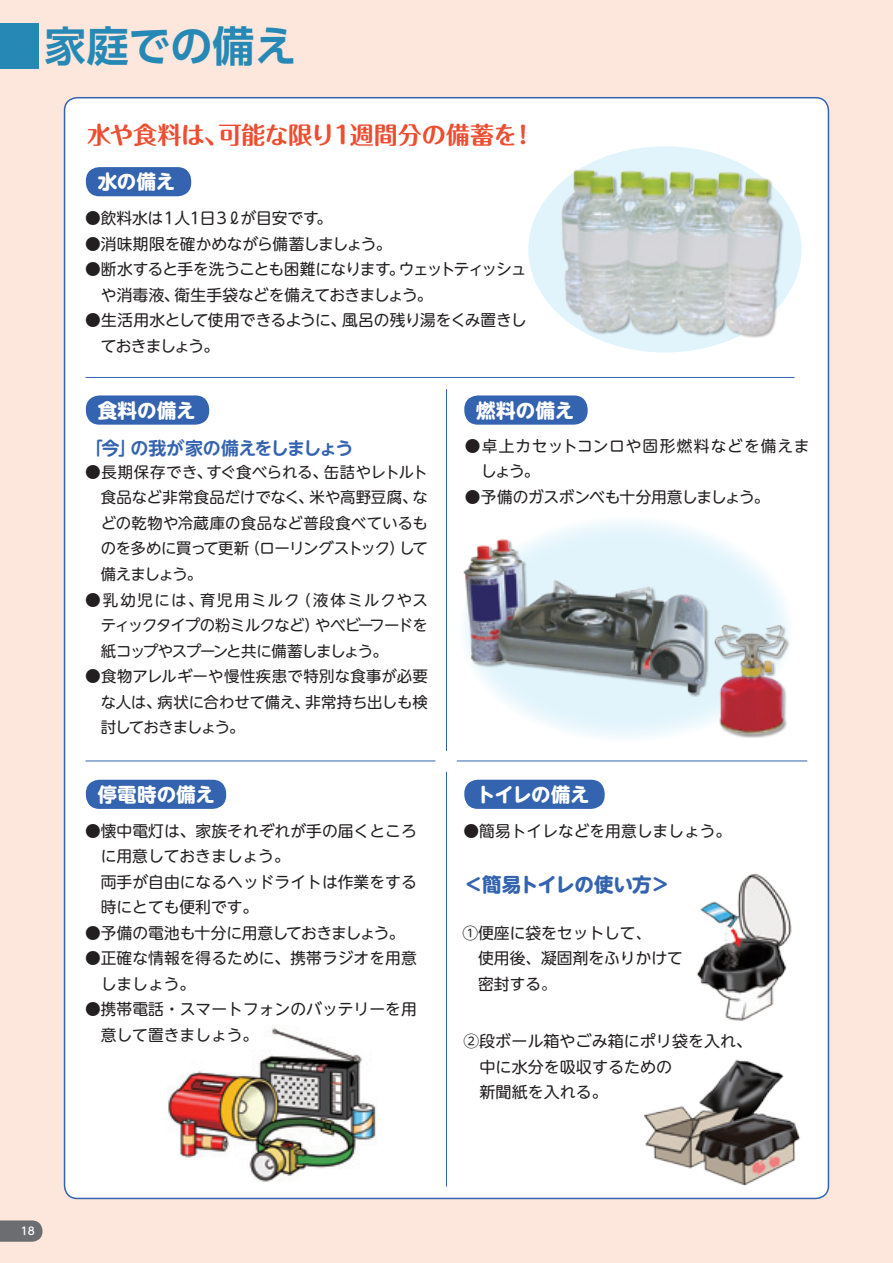
<style>
.page{position:relative;width:893px;height:1263px;background:#fde7dc}
.page>*{position:absolute;margin:0;border:0;box-sizing:border-box;transform-origin:0 0}
.t1{font:700 42px "UD Shin Go Pro De";color:#2689b5}
.t2{font:700 24px "Maru Fo Pro";letter-spacing:-.015em;color:#ef4d2f}
.t3{font:700 19.5px "UD Shin M Go Pro";letter-spacing:.005em;color:#fff}
.t4{font:700 19.5px "UD Shin M Go Pro";letter-spacing:-.03em;color:#3463af}
.t5{font:700 18px "UD Shin M Go Pro De";letter-spacing:-.055em;color:#3463af}
.t6{font:15.75px/25.5px "UD Shin M Go Pro";color:#231f20}
.t7{font:15.75px/25.5px "UD Shin M Go Pro";letter-spacing:-.045em;color:#231f20}
.t8{font:15.75px "UD Shin M Go Pro";letter-spacing:-.025em;color:#231f20}
.t9{font:15.75px/25.5px "UD Shin M Go Pro";letter-spacing:-.035em;color:#231f20}
.t10{font:15.75px/25.5px "UD Shin Go Pro";color:#231f20}
.t11{font:15.75px/25.5px "UD Shin M Go Pro";letter-spacing:.045em;color:#231f20}
.t12{font:15.75px "UD Shin M Go Pro";letter-spacing:-.03em;color:#231f20}
.t13{font:15.75px "UD Shin M Go Pro";letter-spacing:-.065em;color:#231f20}
.t14{font:15.45px/25.5px "UD Shin M Go Pro";letter-spacing:-.025em;color:#231f20;text-align:justify}
.t15{font:500 10.65px "UD Shin M Go Pro";color:#fff}
.s1{font-size:15.75px}
</style>
<div class="page">
<div style="left:65px;top:98px;width:763px;height:1100px;background:#fff;border-radius:13px"></div>
<svg style="left:0;top:1220px;width:43px;height:22px"></svg>
<svg style="left:459px;top:516px;width:335px;height:226px;fill:#e8f6fc"></svg>
<div style="left:0;top:23px;width:38px;height:45px;background:#2689b5"></div>
<hr style="left:86px;top:377px;width:708px;height:1px;background:#3463af">
<div style="left:528px;top:146px;width:274px;height:206px;background:#e1f4fc;border-radius:50%"></div>
<hr style="left:446px;top:772px;width:1px;height:414px;background:#3463af">
<hr style="left:446px;top:389px;width:1px;height:362px;background:#3463af">
<img style="left:168px;top:1027px;width:208px;height:155px">
<div style="left:86px;top:167px;width:105px;height:29px;background:#3463af;border-radius:13px"></div>
<div style="left:86px;top:395px;width:123px;height:30px;background:#3463af;border-radius:13px"></div>
<div style="left:464px;top:395px;width:124px;height:30px;background:#3463af;border-radius:13px"></div>
<div style="left:86px;top:780px;width:140px;height:29px;background:#3463af;border-radius:13px"></div>
<div style="left:464px;top:780px;width:141px;height:29px;background:#3463af;border-radius:13px"></div>
<img style="left:553px;top:147px;width:228px;height:195px">
<img style="left:459px;top:524px;width:261px;height:185px">
<div style="left:714px;top:624px;width:76px;height:114px;background:#231f20;opacity:.45"></div>
<img style="left:713px;top:622px;width:75px;height:113px">
<img style="left:643px;top:1059px;width:158px;height:127px">
<img style="left:697px;top:873px;width:95px;height:148px">
<hr style="left:457px;top:761px;width:350px;height:1px;background:#3463af">
<hr style="left:86px;top:761px;width:349px;height:1px;background:#3463af">
<h1 class="t1" style="left:45px;top:12px;width:254px">家庭での備え</h1>
<h2 class="t2" style="left:87px;top:116px;width:450px">水や食料は、可能な限り１週間分の備蓄を！</h2>
<p class="t3" style="left:98px;top:166px;width:79px">水の備え</p>
<p class="t13" style="left:85px;top:206px;width:249px">●飲料水は１人１日３ℓが目安です。</p>
<p class="t8" style="left:85px;top:231px;width:308px">●消味期限を確かめながら備蓄しましょう。</p>
<p class="t7" style="left:101px;top:256px;width:427px;text-indent:-16px">●断水すると手を洗うことも困難になります。ウェットティッシュや消毒液、衛生手袋などを備えておきましょう。</p>
<p class="t9" style="left:101px;top:307px;width:427px;text-indent:-16px">●生活用水として使用できるように、風呂の残り湯をくみ置きしておきましょう。</p>
<p class="t3" style="left:98px;top:394px;width:99px">食料の備え</p>
<p class="t3" style="left:476px;top:394px;width:100px">燃料の備え</p>
<p class="t5" style="left:85px;top:433px;width:270px">「今」の我が家の備えをしましょう</p>
<p class="t14" style="left:101px;top:459px;width:329px;text-indent:-16px"><span class="s1">●</span>長期保存でき、すぐ食べられる、缶詰やレトルト食品など非常食品だけでなく、米や高野豆腐、などの乾物や冷蔵庫の食品など普段食べているものを多めに買って更新（ローリングストック）して備えましょう。</p>
<p class="t14" style="left:101px;top:586px;width:329px;text-indent:-16px"><span class="s1">●</span>乳幼児には、育児用ミルク（液体ミルクやスティックタイプの粉ミルクなど）やベビーフードを紙コップやスプーンと共に備蓄しましょう。</p>
<p class="t14" style="left:101px;top:663px;width:329px;text-indent:-16px"><span class="s1">●</span>食物アレルギーや慢性疾患で特別な食事が必要な人は、病状に合わせて備え、非常持ち出しも検討しておきましょう。</p>
<p class="t11" style="left:481px;top:432px;width:330px;text-indent:-16px">●卓上カセットコンロや固形燃料などを備えましょう。</p>
<p class="t8" style="left:465px;top:484px;width:306px">●予備のガスボンベも十分用意しましょう。</p>
<p class="t3" style="left:98px;top:778px;width:119px">停電時の備え</p>
<p class="t3" style="left:476px;top:778px;width:115px">トイレの備え</p>
<p class="t6" style="left:85px;top:817px;width:333px">●懐中電灯は、家族それぞれが手の届くところ</p>
<p class="t6" style="left:101px;top:843px;width:190px">に用意しておきましょう。</p>
<p class="t6" style="left:85px;top:868px;width:333px">　両手が自由になるヘッドライトは作業をする</p>
<p class="t6" style="left:101px;top:894px;width:159px">時にとても便利です。</p>
<p class="t12" style="left:85px;top:920px;width:321px">●予備の電池も十分に用意しておきましょう。</p>
<p class="t6" style="left:101px;top:945px;width:317px;text-indent:-16px">●正確な情報を得るために、携帯ラジオを用意しましょう。</p>
<p class="t6" style="left:101px;top:996px;width:317px;text-indent:-16px">●携帯電話・スマートフォンのバッテリーを用意して置きましょう。</p>
<p class="t6" style="left:463px;top:817px;width:269px">●簡易トイレなどを用意しましょう。</p>
<p class="t4" style="left:463px;top:869px;width:208px">＜簡易トイレの使い方＞</p>
<p class="t10" style="left:462px;top:919px;width:222px">①便座に袋をセットして、<br>　使用後、凝固剤をふりかけて　密封する。</p>
<p class="t6" style="left:463px;top:1028px;width:290px">②段ボール箱やごみ箱にポリ袋を入れ、　中に水分を吸収するための<br>　新聞紙を入れる。</p>
<p class="t15" style="left:21px;top:1222px;width:16px">18</p>
</div>
